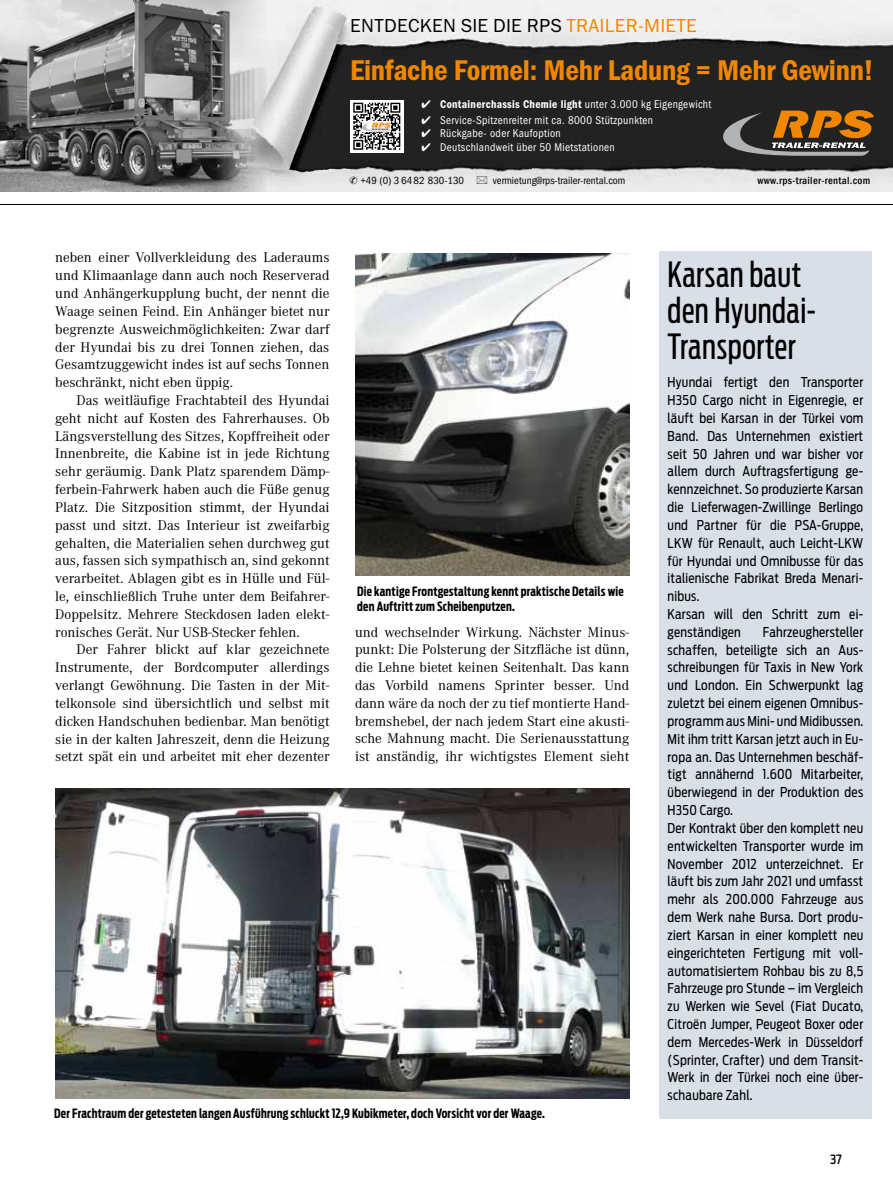
<style>
.page{position:relative;width:893px;height:1191px;background:#fff}
.page>*{position:absolute;margin:0;border:0;box-sizing:border-box;transform-origin:0 0}
.t1{font:34.5px/36px "Antenna Extra Cond";letter-spacing:.015em;color:#000}
.t2{font:28.8px "Franklin Gothic Demi Cond ITC";letter-spacing:-.01em;color:#f18700}
.t3{font:18.9px "Franklin Gothic Book ITC";letter-spacing:.015em;color:#000}
.t4{font:14.55px/17.9px "Corporate A";color:#000;text-align:justify}
.t5{font:13.5px/17.9px "Antenna Cond";letter-spacing:.02em;color:#000;scale:.95 1}
.t6{font:700 12.75px/15px "Antenna Extra Cond";letter-spacing:.02em;color:#000}
.t7{font:500 12.75px "Antenna Cond";color:#000;scale:.95 1}
.t8{font:11.25px "Franklin Gothic Book Cond ITC";letter-spacing:.03em;color:#fff}
.t9{font:11.25px "Franklin Gothic Demi Cond ITC";letter-spacing:.03em;color:#fff}
.t10{font:10.35px "Franklin Gothic Book Cond ITC";color:#000}
.t11{font:10.35px "Franklin Gothic Medi Cond ITC";letter-spacing:.03em;color:#000}
.s1{color:#f18700}
.s2{font-family:"Franklin Gothic Book Cond ITC"}
</style>
<div class="page">
<img style="left:267px;top:0;width:265px;height:191px">
<img style="left:532px;top:0;width:361px;height:191px">
<svg style="left:721px;top:110px;width:153px;height:46px;background:#715838"></svg>
<svg style="left:350px;top:100px;width:53px;height:53px"></svg>
<svg style="left:353px;top:103px;width:47px;height:47px"></svg>
<img style="left:363px;top:121px;width:28px;height:10px">
<img style="left:0;top:0;width:267px;height:191px">
<img style="left:246px;top:0;width:104px;height:175px">
<hr style="left:0;top:204px;width:893px;height:1px;background:#000">
<img style="left:55px;top:788px;width:574px;height:310px">
<div style="left:659px;top:251px;width:213px;height:867px;background:#d8dfe7"></div>
<img style="left:355px;top:254px;width:274px;height:321px">
<svg style="left:477px;top:176px;width:10px;height:8px"></svg>
<p class="t3" style="left:350px;top:13px;width:348px">ENTDECKEN SIE DIE RPS <span class="s1">TRAILER-MIETE</span></p>
<h2 class="t2" style="left:350px;top:53px;width:525px">Einfache Formel: Mehr Ladung = Mehr Gewinn!</h2>
<p class="t9" style="left:421px;top:98px;width:292px">✔ Containerchassis Chemie light <span class="s2">unter 3.000 kg Eigengewicht</span></p>
<p class="t8" style="left:421px;top:113px;width:233px">✔ Service-Spitzenreiter mit ca. 8000 Stützpunkten</p>
<p class="t8" style="left:421px;top:127px;width:141px">✔ Rückgabe- oder Kaufoption</p>
<p class="t8" style="left:421px;top:141px;width:195px">✔ Deutschlandweit über 50 Mietstationen</p>
<p class="t10" style="left:349px;top:174px;width:116px">✆ +49 (0) 3 64 82 830-130</p>
<p class="t10" style="left:493px;top:174px;width:134px">vermietung@rps-trailer-rental.com</p>
<p class="t11" style="left:757px;top:174px;width:114px">www.rps-trailer-rental.com</p>
<p class="t4" style="left:55px;top:249px;width:276px">neben einer Vollverkleidung des Laderaums und Klimaanlage dann auch noch Reserverad und Anhängerkupplung bucht, der nennt die Waage seinen Feind. Ein Anhänger bietet nur begrenzte Ausweichmöglichkeiten: Zwar darf der Hyundai bis zu drei Tonnen ziehen, das Gesamtzuggewicht indes ist auf sechs Tonnen beschränkt, nicht eben üppig.</p>
<p class="t4" style="left:55px;top:391px;width:276px;text-indent:21px">Das weitläufige Frachtabteil des Hyundai geht nicht auf Kosten des Fahrerhauses. Ob Längsverstellung des Sitzes, Kopffreiheit oder Innenbreite, die Kabine ist in jede Richtung sehr geräumig. Dank Platz sparendem Dämp&shy;ferbein-Fahrwerk haben auch die Füße genug Platz. Die Sitzposition stimmt, der Hyundai passt und sitzt. Das Interieur ist zweifarbig gehalten, die Materialien sehen durchweg gut aus, fassen sich sympathisch an, sind gekonnt verarbeitet. Ablagen gibt es in Hülle und Fül&shy;le, einschließlich Truhe unter dem Beifahrer-Doppelsitz. Mehrere Steckdosen laden elekt&shy;ronisches Gerät. Nur USB-Stecker fehlen.</p>
<p class="t4" style="left:55px;top:641px;width:276px;text-indent:21px">Der Fahrer blickt auf klar gezeichnete Instrumente, der Bordcomputer allerdings verlangt Gewöhnung. Die Tasten in der Mit&shy;telkonsole sind übersichtlich und selbst mit dicken Handschuhen bedienbar. Man benötigt sie in der kalten Jahreszeit, denn die Heizung setzt spät ein und arbeitet mit eher dezenter</p>
<p class="t6" style="left:357px;top:583px;width:268px">Die kantige Frontgestaltung kennt praktische Details wie den Auftritt zum Scheibenputzen.</p>
<p class="t4" style="left:355px;top:623px;width:276px">und wechselnder Wirkung. Nächster Minus&shy;punkt: Die Polsterung der Sitzfläche ist dünn, die Lehne bietet keinen Seitenhalt. Das kann das Vorbild namens Sprinter besser. Und dann wäre da noch der zu tief montierte Hand&shy;bremshebel, der nach jedem Start eine akusti&shy;sche Mahnung macht. Die Serienausstattung ist anständig, ihr wichtigstes Element sieht</p>
<h1 class="t1" style="left:668px;top:257px;width:150px">Karsan baut den Hyundai-<br>Transporter</h1>
<p class="t5" style="left:668px;top:373px;width:208px">Hyundai fertigt den Transporter<br>H350 Cargo nicht in Eigenregie, er läuft bei Karsan in der Türkei vom<br>Band. Das Unternehmen existiert seit 50 Jahren und war bisher vor allem durch Auftragsfertigung ge&shy;kennzeichnet. So produzierte Karsan die Lieferwagen-Zwillinge Berlingo und Partner für die PSA-Gruppe,<br>LKW für Renault, auch Leicht-LKW für Hyundai und Omnibusse für das italienische Fabrikat Breda Menari&shy;nibus.<br>Karsan will den Schritt zum ei&shy;genständigen</p>
<p class="t5" style="left:668px;top:623px;width:208px;text-indent:95px">Fahrzeughersteller schaffen, beteiligte sich an Aus&shy;schreibungen für Taxis in New York und London. Ein Schwerpunkt lag zuletzt bei einem eigenen Omnibus&shy;programm aus Mini- und Midibussen.<br>Mit ihm tritt Karsan jetzt auch in Eu&shy;ropa an. Das Unternehmen beschäf&shy;tigt annähernd 1.600 Mitarbeiter, überwiegend in der Produktion des<br>H350 Cargo.<br>Der Kontrakt über den komplett neu entwickelten Transporter wurde im<br>November 2012 unterzeichnet. Er läuft bis zum Jahr 2021 und umfasst mehr als 200.000 Fahrzeuge aus dem Werk nahe Bursa. Dort produ&shy;ziert Karsan in einer komplett neu eingerichteten Fertigung mit voll&shy;automatisiertem Rohbau bis zu 8,5<br>Fahrzeuge pro Stunde – im Vergleich zu Werken wie Sevel (Fiat Ducato,<br>Citroën Jumper, Peugeot Boxer oder dem Mercedes-Werk in Düsseldorf (Sprinter, Crafter) und dem Transit-<br>Werk in der Türkei noch eine über&shy;schaubare Zahl.</p>
<p class="t6" style="left:54px;top:1105px;width:492px">Der Frachtraum der getesteten langen Ausführung schluckt 12,9 Kubikmeter, doch Vorsicht vor der Waage.</p>
<p class="t7" style="left:830px;top:1152px;width:14px">37</p>
</div>
